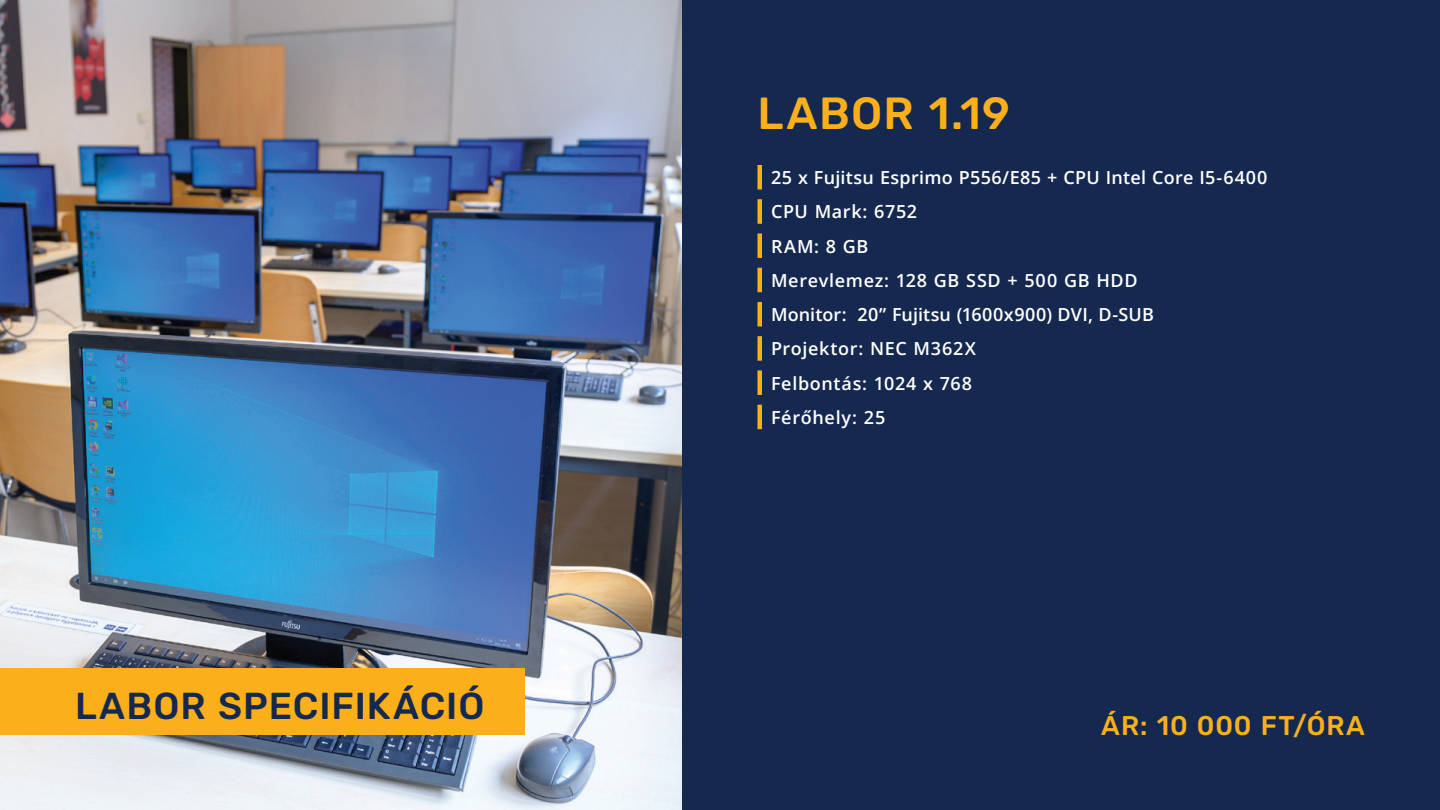
<style>
.page{position:relative;width:1440px;height:810px;background:#fff}
.page>*{position:absolute;margin:0;border:0;box-sizing:border-box;transform-origin:0 0}
.t1{font:300 45px "Rubik";letter-spacing:.025em;color:#fbaf1b}
.t2{font:300 37.5px "Rubik";letter-spacing:.025em;color:#15284f}
.t3{font:300 27px "Rubik";letter-spacing:.035em;color:#fbaf1b}
.t4{font:18px/34.3px "Open Sans";letter-spacing:.03em;color:#fff}
</style>
<div class="page">
<img style="left:0;top:0;width:682px;height:810px">
<div style="left:682px;top:0;width:758px;height:810px;background:#15284f"></div>
<div style="left:0;top:669px;width:525px;height:66px;background:#fbaf1b"></div>
<hr style="left:758px;top:165px;width:4px;height:25px;background:#fbaf1b">
<hr style="left:758px;top:199px;width:4px;height:25px;background:#fbaf1b">
<hr style="left:758px;top:233px;width:4px;height:25px;background:#fbaf1b">
<hr style="left:758px;top:268px;width:4px;height:24px;background:#fbaf1b">
<hr style="left:758px;top:302px;width:4px;height:24px;background:#fbaf1b">
<hr style="left:758px;top:336px;width:4px;height:25px;background:#fbaf1b">
<hr style="left:758px;top:370px;width:4px;height:25px;background:#fbaf1b">
<hr style="left:758px;top:405px;width:4px;height:24px;background:#fbaf1b">
<h2 class="t2" style="left:75px;top:685px;width:411px">LABOR SPECIFIKÁCIÓ</h2>
<h1 class="t1" style="left:758px;top:88px;width:254px">LABOR 1.19</h1>
<p class="t4" style="left:771px;top:160px;width:498px">25 x Fujitsu Esprimo P556/E85 + CPU Intel Core I5-6400<br>CPU Mark: 6752<br>RAM: 8 GB<br>Merevlemez: 128 GB SSD + 500 GB HDD<br>Monitor: 20” Fujitsu (1600x900) DVI, D-SUB<br>Projektor: NEC M362X<br>Felbontás: 1024 x 768</p>
<p class="t4" style="left:771px;top:400px;width:116px">Férőhely: 25</p>
<h3 class="t3" style="left:1101px;top:710px;width:265px">ÁR: 10 000 FT/ÓRA</h3>
</div>
